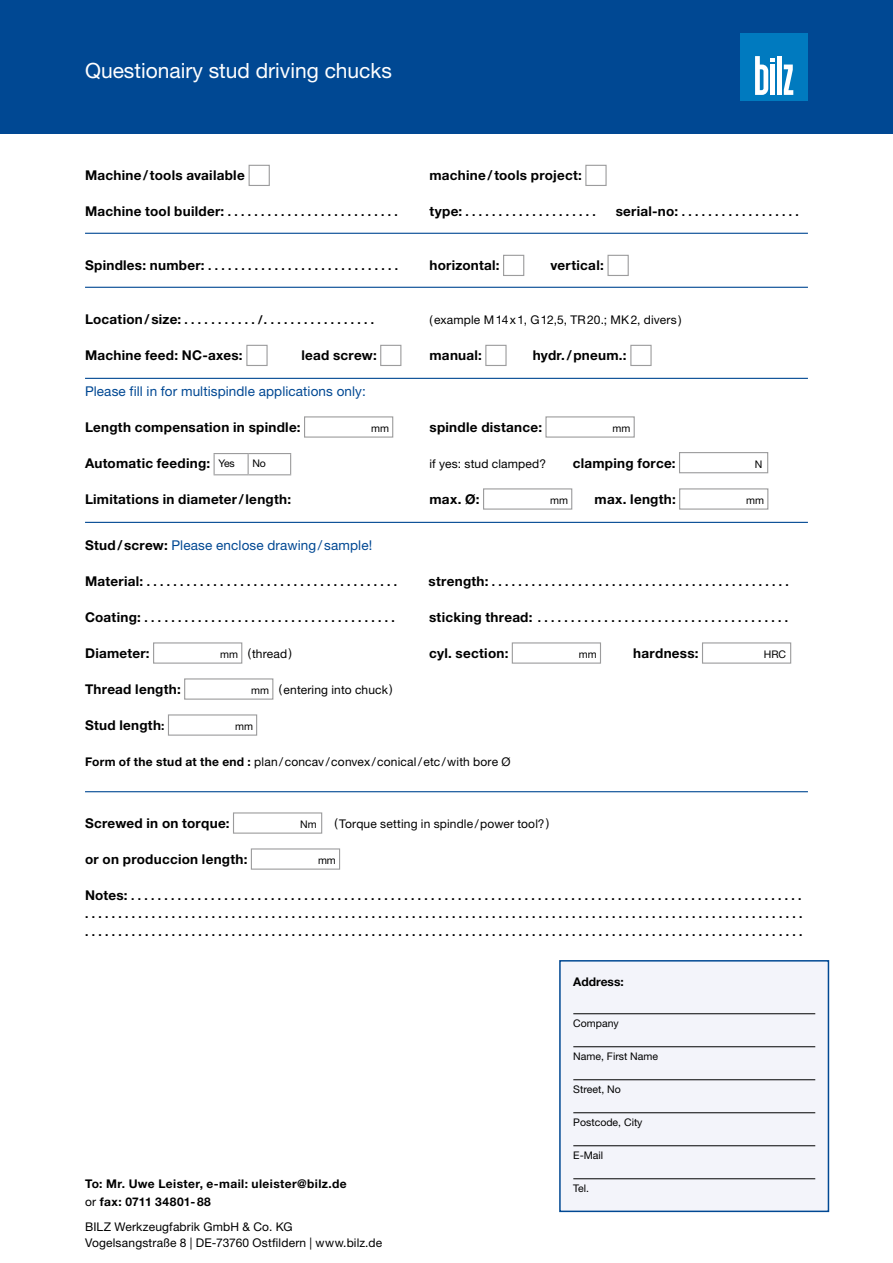
<style>
.page{position:relative;width:893px;height:1263px;background:#fff}
.page>*{position:absolute;margin:0;border:0;box-sizing:border-box;transform-origin:0 0}
.t1{font:21px "Helvetica Neue LT";color:#fff}
.t2{font:700 13.5px "Helvetica Neue LT";letter-spacing:.02em;color:#000}
.t3{font:13.5px "Helvetica Neue LT";letter-spacing:.01em;color:#004893}
.t4{font:700 12px/18px "Helvetica Neue LT";letter-spacing:.03em;color:#000;text-align:justify}
.t5{font:12px/15.9px "Helvetica Neue LT";letter-spacing:.015em;color:#000}
.t6{font:700 12px "Helvetica Neue LT";color:#000}
.t7{font:10.5px "Helvetica Neue LT";color:#000}
.s1{font-size:13.5px}
.s2{font-weight:400;font-size:10.5px}
.s3{font-weight:700;color:#000}
.s4{font-size:10.5px}
.s5{font-size:12px}
.s6{font-weight:700}
.s7{font-weight:400}
</style>
<div class="page">
<hr style="left:85px;top:233px;width:723px;height:1px;background:#004893">
<div style="left:249px;top:165px;width:21px;height:21px;border:1px solid #9c9c9d"></div>
<div style="left:246px;top:345px;width:22px;height:21px;border:1px solid #9c9c9d"></div>
<div style="left:380px;top:345px;width:21px;height:21px;border:1px solid #9c9c9d"></div>
<div style="left:304px;top:416px;width:89px;height:22px;border:1px solid #9c9c9d"></div>
<hr style="left:214px;top:453px;width:34px;height:1px;background:#9c9c9d">
<svg style="left:214px;top:454px;width:1px;height:20px"></svg>
<hr style="left:248px;top:453px;width:43px;height:1px;background:#9c9c9d">
<svg style="left:248px;top:454px;width:1px;height:20px"></svg>
<svg style="left:290px;top:454px;width:1px;height:20px"></svg>
<hr style="left:214px;top:474px;width:34px;height:1px;background:#9c9c9d">
<hr style="left:248px;top:474px;width:43px;height:1px;background:#9c9c9d">
<div style="left:585px;top:165px;width:22px;height:21px;border:1px solid #9c9c9d"></div>
<div style="left:503px;top:255px;width:21px;height:21px;border:1px solid #9c9c9d"></div>
<div style="left:607px;top:255px;width:22px;height:21px;border:1px solid #9c9c9d"></div>
<div style="left:485px;top:345px;width:22px;height:21px;border:1px solid #9c9c9d"></div>
<div style="left:630px;top:345px;width:22px;height:21px;border:1px solid #9c9c9d"></div>
<div style="left:545px;top:416px;width:90px;height:22px;border:1px solid #9c9c9d"></div>
<div style="left:679px;top:452px;width:89px;height:21px;border:1px solid #9c9c9d"></div>
<div style="left:483px;top:488px;width:89px;height:22px;border:1px solid #9c9c9d"></div>
<div style="left:679px;top:488px;width:89px;height:22px;border:1px solid #9c9c9d"></div>
<hr style="left:85px;top:287px;width:723px;height:1px;background:#004893">
<hr style="left:85px;top:378px;width:723px;height:1px;background:#004893">
<hr style="left:85px;top:522px;width:723px;height:1px;background:#004893">
<div style="left:153px;top:642px;width:89px;height:22px;border:1px solid #9c9c9d"></div>
<div style="left:512px;top:642px;width:89px;height:22px;border:1px solid #9c9c9d"></div>
<div style="left:702px;top:642px;width:89px;height:22px;border:1px solid #9c9c9d"></div>
<div style="left:184px;top:678px;width:89px;height:22px;border:1px solid #9c9c9d"></div>
<div style="left:168px;top:714px;width:89px;height:22px;border:1px solid #9c9c9d"></div>
<div style="left:233px;top:812px;width:89px;height:22px;border:1px solid #9c9c9d"></div>
<div style="left:251px;top:848px;width:89px;height:22px;border:1px solid #9c9c9d"></div>
<hr style="left:85px;top:791px;width:723px;height:1px;background:#004893">
<div style="left:559px;top:960px;width:270px;height:252px;background:#f3f4fa;border:2px solid #004893"></div>
<hr style="left:573px;top:1013px;width:242px;height:1px;background:#000">
<hr style="left:573px;top:1046px;width:242px;height:1px;background:#000">
<hr style="left:573px;top:1079px;width:242px;height:1px;background:#000">
<hr style="left:573px;top:1112px;width:242px;height:1px;background:#000">
<hr style="left:573px;top:1145px;width:242px;height:1px;background:#000">
<hr style="left:573px;top:1178px;width:242px;height:1px;background:#000">
<div style="left:0;top:0;width:893px;height:134px;background:#004893"></div>
<div style="left:740px;top:33px;width:68px;height:68px;background:#007abf"></div>
<svg style="left:755px;top:56px;width:38px;height:39px"></svg>
<h1 class="t1" style="left:85px;top:58px;width:308px">Questionairy stud driving chucks</h1>
<p class="t2" style="left:85px;top:167px;width:161px">Machine/tools available</p>
<p class="t4" style="left:85px;top:202px;width:314px"><span class="s1">Machine tool builder:</span> . . . . . . . . . . . . . . . . . . . . . . . . . .</p>
<p class="t4" style="left:85px;top:256px;width:315px"><span class="s1">Spindles: number:</span> . . . . . . . . . . . . . . . . . . . . . . . . . . . . .</p>
<p class="t4" style="left:85px;top:310px;width:291px"><span class="s1">Location/size:</span> . . . . . . . . . . . /. . . . . . . . . . . . . . . . .</p>
<p class="t2" style="left:85px;top:347px;width:159px">Machine feed: NC-axes:</p>
<p class="t2" style="left:301px;top:347px;width:77px">lead screw:</p>
<p class="t3" style="left:85px;top:383px;width:282px">Please fill in for multispindle applications only:</p>
<p class="t2" style="left:85px;top:419px;width:217px">Length compensation in spindle:</p>
<p class="t7" style="left:371px;top:422px;width:19px">mm</p>
<p class="t2" style="left:85px;top:455px;width:151px">Automatic feeding: <span class="s2">Yes</span></p>
<p class="t7" style="left:252px;top:457px;width:15px">No</p>
<p class="t2" style="left:85px;top:491px;width:208px">Limitations in diameter/length:</p>
<p class="t2" style="left:429px;top:167px;width:154px">machine/tools project:</p>
<p class="t4" style="left:429px;top:202px;width:168px"><span class="s1">type:</span> . . . . . . . . . . . . . . . . . . . .</p>
<p class="t4" style="left:616px;top:202px;width:184px"><span class="s1">serial-no:</span> . . . . . . . . . . . . . . . . . .</p>
<p class="t2" style="left:429px;top:257px;width:72px">horizontal:</p>
<p class="t2" style="left:551px;top:257px;width:55px">vertical:</p>
<p class="t5" style="left:429px;top:312px;width:253px">(example M14x1, G12,5, TR20.; MK2, divers )</p>
<p class="t2" style="left:429px;top:347px;width:54px">manual:</p>
<p class="t2" style="left:533px;top:347px;width:95px">hydr./pneum.:</p>
<p class="t2" style="left:429px;top:419px;width:114px">spindle distance:</p>
<p class="t7" style="left:613px;top:422px;width:19px">mm</p>
<p class="t5" style="left:429px;top:456px;width:118px">if yes: stud clamped?</p>
<p class="t2" style="left:573px;top:455px;width:104px">clamping force:</p>
<p class="t7" style="left:755px;top:458px;width:9px">N</p>
<p class="t2" style="left:429px;top:491px;width:52px">max. Ø:</p>
<p class="t7" style="left:550px;top:494px;width:19px">mm</p>
<p class="t2" style="left:594px;top:491px;width:83px">max. length:</p>
<p class="t7" style="left:746px;top:494px;width:19px">mm</p>
<p class="t3" style="left:85px;top:537px;width:289px"><span class="s3">Stud/screw:</span> Please enclose drawing/ sample!</p>
<p class="t4" style="left:85px;top:572px;width:314px"><span class="s1">Material:</span> . . . . . . . . . . . . . . . . . . . . . . . . . . . . . . . . . . . . . .</p>
<p class="t4" style="left:429px;top:572px;width:362px"><span class="s1">strength:</span> . . . . . . . . . . . . . . . . . . . . . . . . . . . . . . . . . . . . . . . . . . . . .</p>
<p class="t4" style="left:85px;top:608px;width:311px"><span class="s1">Coating:</span> . . . . . . . . . . . . . . . . . . . . . . . . . . . . . . . . . . . . . .</p>
<p class="t4" style="left:429px;top:608px;width:361px"><span class="s1">sticking thread:</span> . . . . . . . . . . . . . . . . . . . . . . . . . . . . . . . . . . . . . .</p>
<p class="t2" style="left:85px;top:645px;width:66px">Diameter:</p>
<p class="t5" style="left:220px;top:646px;width:73px"><span class="s4">mm</span> (thread)</p>
<p class="t2" style="left:429px;top:645px;width:81px">cyl. section:</p>
<p class="t7" style="left:579px;top:648px;width:19px">mm</p>
<p class="t2" style="left:633px;top:645px;width:67px">hardness:</p>
<p class="t7" style="left:764px;top:648px;width:24px">HRC</p>
<p class="t2" style="left:85px;top:681px;width:97px">Thread length:</p>
<p class="t5" style="left:251px;top:682px;width:143px"><span class="s4">mm</span> (entering into chuck)</p>
<p class="t2" style="left:85px;top:717px;width:81px">Stud length<span class="s5">:</span></p>
<p class="t7" style="left:235px;top:720px;width:19px">mm</p>
<p class="t5" style="left:85px;top:754px;width:427px"><span class="s6">Form of the stud at the end :</span> plan/concav/convex/conical/etc/with bore Ø</p>
<p class="t2" style="left:85px;top:815px;width:146px">Screwed in on torque:</p>
<p class="t7" style="left:300px;top:818px;width:18px">Nm</p>
<p class="t5" style="left:334px;top:816px;width:216px">(Torque setting in spindle/power tool?)</p>
<p class="t2" style="left:85px;top:851px;width:164px">or on produccion length:</p>
<p class="t7" style="left:318px;top:854px;width:19px">mm</p>
<p class="t4" style="left:85px;top:886px;width:719px"><span class="s1">Notes:</span> . . . . . . . . . . . . . . . . . . . . . . . . . . . . . . . . . . . . . . . . . . . . . . . . . . . . . . . . . . . . . . . . . . . . . . . . . . . . . . . . . . . . . . . . . . . . . . . . . . . . . . . . . . . . . . . . . . . . . . . . . . . . . . . . . . . . . . . . . . . . . . . . . . . . . . . . . . . . . . . . . . . . . . . . . . . . . . . . . . . . . . . . . . . . . . . . . . . . . . . . . . . . . . . . . . . . . . . . . . . . . . . . . . . . . . . . . . . . . . . . . . . . . . . . . . . . . . . . . . . . . . . . . . . . . . . . . . . . . . . . . . . . . . . . . . . . . . . . . . . . . . . . . . . . . . . . . . . . .</p>
<p class="t4" style="left:85px;top:1174px;width:263px">To: Mr. Uwe Leister, e-mail: uleister@bilz.de <span class="s7">or</span> fax: 0711 34801- 88</p>
<p class="t5" style="left:85px;top:1219px;width:299px">BILZ Werkzeugfabrik GmbH &amp; Co. KG<br>Vogelsangstraße 8 | DE-73760 Ostfildern | www.bilz.de</p>
<p class="t6" style="left:573px;top:974px;width:52px">Address:</p>
<p class="t7" style="left:573px;top:1017px;width:47px">Company</p>
<p class="t7" style="left:573px;top:1050px;width:86px">Name, First Name</p>
<p class="t7" style="left:573px;top:1083px;width:49px">Street, No</p>
<p class="t7" style="left:573px;top:1116px;width:71px">Postcode, City</p>
<p class="t7" style="left:573px;top:1149px;width:31px">E-Mail</p>
<p class="t7" style="left:573px;top:1182px;width:17px">Tel.</p>
</div>
